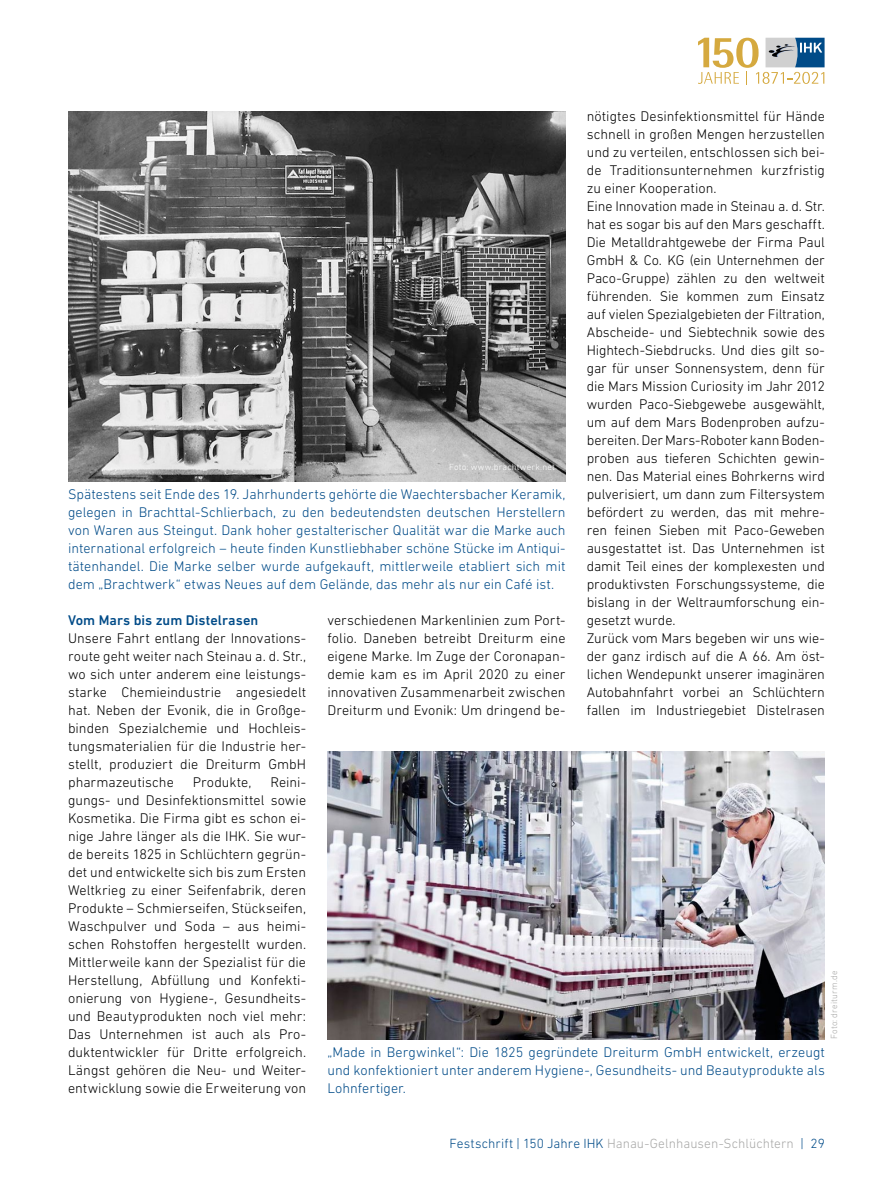
<style>
.page{position:relative;width:893px;height:1191px;background:#fff}
.page>*{position:absolute;margin:0;border:0;box-sizing:border-box;transform-origin:0 0}
.t1{font:300 14.25px/18px "DIN Next LT Pro";letter-spacing:-.005em;color:#000;text-align:justify}
.t2{font:300 14.25px/18px "DIN Next LT Pro";letter-spacing:.005em;color:#004b88;text-align:justify}
.t3{font:500 14.25px "DIN Next LT Pro";letter-spacing:.005em;color:#004b88}
.t4{font:300 13.5px "DIN Next LT Pro";letter-spacing:.005em;color:#a8a8a7}
.t5{font:300 9px "DIN Next LT Pro";letter-spacing:.02em;color:#fff}
.t6{font:300 9px "DIN Next LT Pro";letter-spacing:.02em;color:#a8a8a7}
.s1{color:#004b88}
</style>
<div class="page">
<svg style="left:698px;top:38px;width:127px;height:47px"></svg>
<img style="left:68px;top:111px;width:498px;height:370px">
<img style="left:327px;top:751px;width:498px;height:288px">
<p class="t1" style="left:587px;top:107px;width:240px;text-align:left">nötigtes Desinfektionsmittel für Hände schnell in großen Mengen herzustellen und zu verteilen, entschlossen sich bei&shy;de Traditionsunternehmen kurzfristig zu einer Kooperation.<br>Eine Innovation made in Steinau a. d. Str. hat es sogar bis auf den Mars geschafft.<br>Die Metalldrahtgewebe der Firma Paul GmbH &amp; Co. KG (ein Unternehmen der Paco-Gruppe) zählen zu den weltweit führenden. Sie kommen zum Einsatz auf vielen Spezialgebieten der Filtration, Abscheide- und Siebtechnik sowie des Hightech-Siebdrucks. Und dies gilt so&shy;gar für unser Sonnensystem, denn für die Mars Mission Curiosity im Jahr 2012 wurden Paco-Siebgewebe ausgewählt, um auf dem Mars Bodenproben aufzu&shy;bereiten. Der Mars-Roboter kann Boden&shy;proben aus tieferen Schichten gewin&shy;nen. Das Material eines Bohrkerns wird pulverisiert, um dann zum Filtersystem befördert zu werden, das mit mehre&shy;ren feinen Sieben mit Paco-Geweben ausgestattet ist. Das Unternehmen ist damit Teil eines der komplexesten und produktivsten Forschungssysteme, die bislang in der Weltraumforschung ein&shy;gesetzt wurde.<br>Zurück vom Mars begeben wir uns wie&shy;der ganz irdisch auf die A 66. Am öst&shy;lichen Wendepunkt unserer imaginären Autobahnfahrt vorbei an Schlüchtern fallen im Industriegebiet Distelrasen</p>
<p class="t5" style="left:449px;top:462px;width:107px">Foto: www.brachtwerk.net</p>
<p class="t2" style="left:68px;top:485px;width:499px">Spätestens seit Ende des 19. Jahrhunderts gehörte die Waechtersbacher Keramik, gelegen in Brachttal-Schlierbach, zu den bedeutendsten deutschen Herstellern von Waren aus Steingut. Dank hoher gestalterischer Qualität war die Marke auch international erfolgreich – heute finden Kunstliebhaber schöne Stücke im Antiqui&shy;tätenhandel. Die Marke selber wurde aufgekauft, mittlerweile etabliert sich mit dem „Brachtwerk“ etwas Neues auf dem Gelände, das mehr als nur ein Café ist.</p>
<p class="t1" style="left:327px;top:611px;width:240px">verschiedenen Markenlinien zum Port&shy;folio. Daneben betreibt Dreiturm eine eigene Marke. Im Zuge der Coronapan&shy;demie kam es im April 2020 zu einer innovativen Zusammenarbeit zwischen Dreiturm und Evonik: Um dringend be-</p>
<p class="t3" style="left:68px;top:612px;width:192px">Vom Mars bis zum Distelrasen</p>
<p class="t1" style="left:68px;top:629px;width:240px">Unsere Fahrt entlang der Innovations&shy;route geht weiter nach Steinau a. d. Str., wo sich unter anderem eine leistungs&shy;starke Chemieindustrie angesiedelt hat. Neben der Evonik, die in Großge&shy;binden Spezialchemie und Hochleis&shy;tungsmaterialien für die Industrie her&shy;stellt, produziert die Dreiturm GmbH pharmazeutische</p>
<p class="t1" style="left:68px;top:773px;width:240px;text-indent:202px">Reini&shy;gungs- und Desinfektionsmittel sowie Kosmetika. Die Firma gibt es schon ei&shy;nige Jahre länger als die IHK. Sie wur&shy;de bereits 1825 in Schlüchtern gegrün&shy;det und entwickelte sich bis zum Ersten Weltkrieg zu einer Seifenfabrik, deren Produkte – Schmierseifen, Stückseifen, Waschpulver und Soda – aus heimi&shy;schen Rohstoffen hergestellt wurden.<br>Mittlerweile kann der Spezialist für die Herstellung, Abfüllung und Konfekti&shy;onierung von Hygiene-, Gesundheits&shy;und Beautyprodukten noch viel mehr:<br>Das Unternehmen ist auch als Pro&shy;duktentwickler für Dritte erfolgreich.<br>Längst gehören die Neu- und Weiter&shy;entwicklung sowie die Erweiterung von</p>
<p class="t1" style="left:193px;top:773px;width:60px">Produkte,</p>
<p class="t6" style="left:829px;top:1039px;width:70px;rotate:-90deg">Foto: dreiturm.de</p>
<p class="t2" style="left:327px;top:1043px;width:499px">„Made in Bergwinkel“: Die 1825 gegründete Dreiturm GmbH entwickelt, erzeugt und konfektioniert unter anderem Hygiene-, Gesundheits- und Beautyprodukte als Lohnfertiger.</p>
<p class="t4" style="left:449px;top:1135px;width:377px"><span class="s1">Festschrift | 150 Jahre IHK</span> Hanau-Gelnhausen-Schlüchtern <span class="s1">| 29</span></p>
</div>
